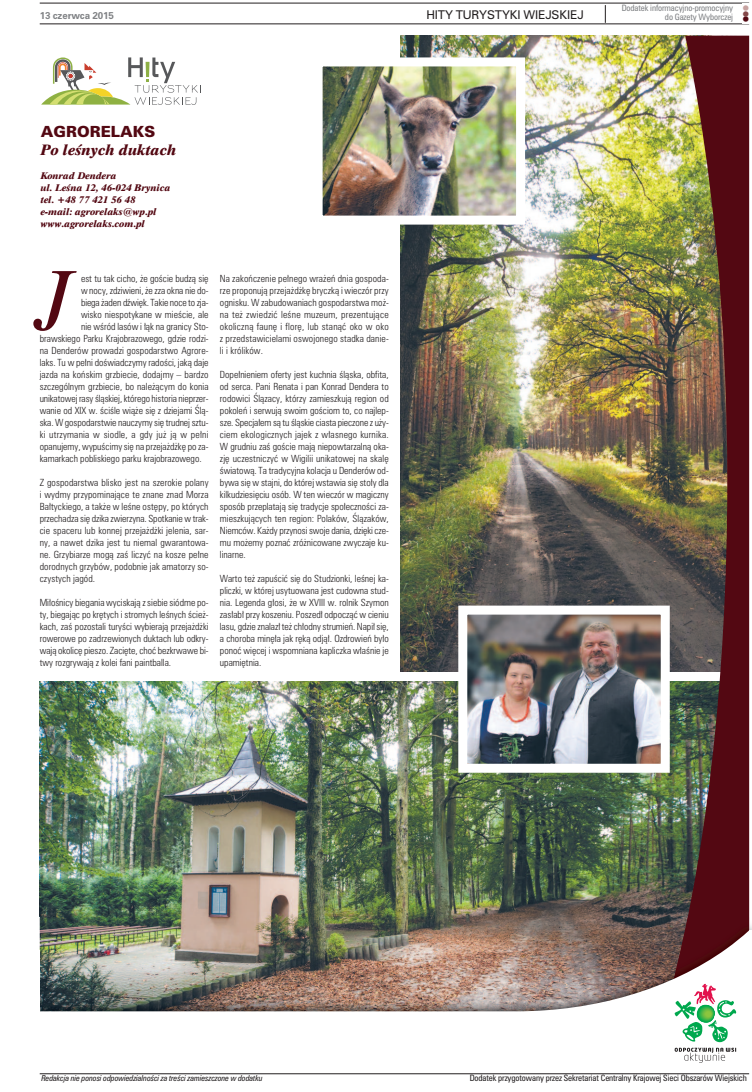
<style>
.page{position:relative;width:752px;height:1092px;background:#fff}
.page>*{position:absolute;margin:0;border:0;box-sizing:border-box;transform-origin:0 0}
.t1{font:italic 80.5px "Dutch 801 Rm PL";color:#530812}
.t2{font:italic 14px "Dutch 801 X Bd PL";color:#530812}
.t3{font:14px "Zurich Blk PL";color:#530812}
.t4{font:11px "Zurich PL";letter-spacing:-.015em;color:#231f20}
.t5{font:9px/12px "Zurich Lt Cn PL";color:#231f20;text-align:justify}
.t6{font:italic 9px/12px "Dutch 801 X Bd PL";color:#530812}
.t7{font:9px "Zurich Lt Cn PL";letter-spacing:.02em;color:#231f20}
.t8{font:700 9px "Zurich PL";letter-spacing:-.015em;color:#808285}
.t9{font:8px "Zurich Cn PL";letter-spacing:-.01em;color:#231f20}
.t10{font:8px "Zurich Cn PL";letter-spacing:-.01em;color:#808285}
.t11{font:italic 7.5px "Zurich Cn PL";letter-spacing:-.01em;color:#231f20}
.t12{font:7.5px "Dixieland";color:#530812}
.s1{color:#844849}
.s2{color:#c7a2a0}
</style>
<div class="page">
<img style="left:40px;top:681px;width:620px;height:236px">
<img style="left:400px;top:36px;width:260px;height:635px">
<img style="left:660px;top:36px;width:88px;height:881px">
<hr style="left:40px;top:3px;width:708px;height:1px;background:#231f20">
<hr style="left:40px;top:24px;width:708px;height:1px;background:#231f20">
<svg style="left:604px;top:5px;width:1px;height:18px"></svg>
<div style="left:741px;top:3px;width:10px;height:21px;background:#fff"></div>
<img style="left:40px;top:917px;width:620px;height:13px">
<img style="left:660px;top:917px;width:88px;height:13px">
<img style="left:40px;top:930px;width:708px;height:122px">
<svg style="left:674px;top:983px;width:61px;height:79px"></svg>
<svg style="left:41px;top:57px;width:160px;height:48px"></svg>
<img style="left:468px;top:615px;width:191px;height:147px">
<div style="left:458px;top:605px;width:211px;height:167px;border:9px solid #fff"></div>
<img style="left:323px;top:67px;width:192px;height:147px">
<div style="left:313px;top:57px;width:212px;height:167px;border:9px solid #fff"></div>
<hr style="left:40px;top:1073px;width:708px;height:1px;background:#231f20">
<p class="t10" style="left:621px;top:4px;width:113px">Dodatek informacyjno-promocyjny</p>
<p class="t4" style="left:426px;top:8px;width:159px">HITY TURYSTYKI WIEJSKIEJ</p>
<p class="t12" style="left:741px;top:22px;width:19px;rotate:-90deg">l<span class="s1">l</span><span class="s2">l</span></p>
<p class="t8" style="left:40px;top:10px;width:76px">13 czerwca 2015</p>
<p class="t10" style="left:664px;top:13px;width:70px">do Gazety Wyborczej</p>
<h2 class="t3" style="left:41px;top:124px;width:116px">AGRORELAKS</h2>
<h2 class="t2" style="left:41px;top:142px;width:137px">Po leśnych duktach</h2>
<p class="t6" style="left:41px;top:169px;width:131px">Konrad Dendera<br>ul. Leśna 12, 46-024 Brynica tel. +48 77 421 56 48<br>e-mail: agrorelaks@wp.pl www.agrorelaks.com.pl</p>
<h1 class="t1" style="left:40px;top:255px;width:34px">J</h1>
<p class="t5" style="left:81px;top:272px;width:129px">est tu tak cicho, że goście budzą się</p>
<p class="t5" style="left:81px;top:284px;width:129px">w nocy, zdziwieni, że zza okna nie do-</p>
<p class="t5" style="left:81px;top:296px;width:129px">biega żaden dźwięk. Takie noce to zja-</p>
<p class="t5" style="left:81px;top:308px;width:129px">wisko niespotykane w mieście, ale</p>
<p class="t5" style="left:81px;top:320px;width:129px">nie wśród lasów i łąk na granicy Sto-</p>
<p class="t5" style="left:40px;top:332px;width:170px">brawskiego Parku Krajobrazowego, gdzie rodzi-</p>
<p class="t5" style="left:40px;top:344px;width:170px">na Denderów prowadzi gospodarstwo Agrore-</p>
<p class="t5" style="left:40px;top:356px;width:170px">laks. Tu w pełni doświadczymy radości, jaką daje</p>
<p class="t5" style="left:40px;top:368px;width:170px">jazda na końskim grzbiecie, dodajmy – bardzo</p>
<p class="t5" style="left:40px;top:380px;width:170px">szczególnym grzbiecie, bo należącym do konia</p>
<p class="t5" style="left:40px;top:392px;width:170px">unikatowej rasy śląskiej, którego historia nieprzer-</p>
<p class="t5" style="left:40px;top:404px;width:170px">wanie od XIX w. ściśle wiąże się z dziejami Ślą-</p>
<p class="t5" style="left:40px;top:416px;width:170px">ska. W gospodarstwie nauczymy się trudnej sztu-</p>
<p class="t7" style="left:40px;top:429px;width:170px">ki utrzymania w siodle, a gdy już ją w pełni</p>
<p class="t5" style="left:40px;top:440px;width:170px">opanujemy, wypuścimy się na przejażdżkę po za-</p>
<p class="t5" style="left:40px;top:452px;width:163px">kamarkach pobliskiego parku krajobrazowego.</p>
<p class="t5" style="left:40px;top:476px;width:170px">Z gospodarstwa blisko jest na szerokie polany i wydmy przypominające te znane znad Morza Bałtyckiego, a także w leśne ostępy, po których przechadza się dzika zwierzyna. Spotkanie w trak&shy;cie spaceru lub konnej przejażdżki jelenia, sar&shy;ny, a nawet dzika jest tu niemal gwarantowa&shy;ne. Grzybiarze mogą zaś liczyć na kosze pełne dorodnych grzybów, podobnie jak amatorzy so&shy;czystych jagód.</p>
<p class="t5" style="left:40px;top:596px;width:170px">Miłośnicy biegania wyciskają z siebie siódme po&shy;ty, biegając po krętych i stromych leśnych ścież&shy;kach, zaś pozostali turyści wybierają przejażdżki rowerowe po zadrzewionych duktach lub odkry&shy;wają okolicę pieszo. Zacięte, choć bezkrwawe bi&shy;twy rozgrywają z kolei fani paintballa.</p>
<p class="t5" style="left:220px;top:272px;width:170px">Na zakończenie pełnego wrażeń dnia gospoda&shy;rze proponują przejażdżkę bryczką i wieczór przy ognisku. W zabudowaniach gospodarstwa moż&shy;na też zwiedzić leśne muzeum, prezentujące okoliczną faunę i florę, lub stanąć oko w oko z przedstawicielami oswojonego stadka danie&shy;li i królików.</p>
<p class="t5" style="left:220px;top:368px;width:170px">Dopełnieniem oferty jest kuchnia śląska, obfita, od serca. Pani Renata i pan Konrad Dendera to rodowici Ślązacy, którzy zamieszkują region od pokoleń i serwują swoim gościom to, co najlep&shy;sze. Specjałem są tu śląskie ciasta pieczone z uży&shy;ciem ekologicznych jajek z własnego kurnika.<br>W grudniu zaś goście mają niepowtarzalną oka&shy;zję uczestniczyć w Wigilii unikatowej na skalę światową. Ta tradycyjna kolacja u Denderów od&shy;bywa się w stajni, do której wstawia się stoły dla kilkudziesięciu osób. W ten wieczór w magiczny sposób przeplatają się tradycje społeczności za&shy;mieszkujących ten region: Polaków, Ślązaków, Niemców. Każdy przynosi swoje dania, dzięki cze&shy;mu możemy poznać zróżnicowane zwyczaje ku&shy;linarne.</p>
<p class="t5" style="left:220px;top:572px;width:170px">Warto też zapuścić się do Studzionki, leśnej ka&shy;pliczki, w której usytuowana jest cudowna stud&shy;nia. Legenda głosi, że w XVIII w. rolnik Szymon zasłabł przy koszeniu. Poszedł odpocząć w cieniu lasu, gdzie znalazł też chłodny strumień. Napił się, a choroba minęła jak ręką odjął. Ozdrowień było ponoć więcej i wspomniana kapliczka właśnie je upamiętnia.</p>
<p class="t11" style="left:41px;top:1074px;width:222px">Redakcja nie ponosi odpowiedzialności za treści zamieszczone w dodatku</p>
<p class="t9" style="left:469px;top:1073px;width:278px">Dodatek przygotowany przez Sekretariat Centralny Krajowej Sieci Obszarów Wiejskich</p>
</div>
